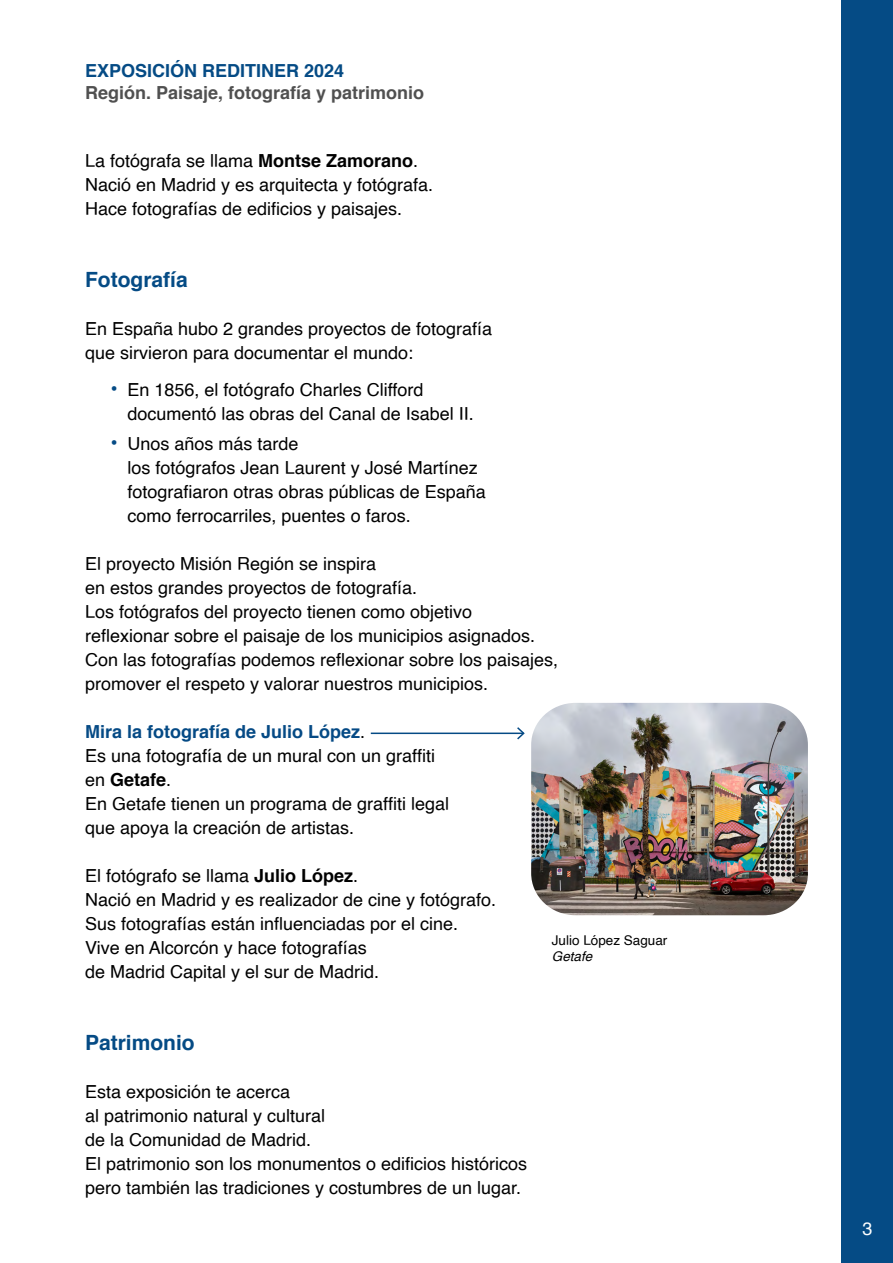
<style>
.page{position:relative;width:893px;height:1263px;background:#fff}
.page>*{position:absolute;margin:0;border:0;box-sizing:border-box;transform-origin:0 0}
.t1{font:700 21px "Helvetica";color:#054b85}
.t2{font:18px "Helvetica";color:#000}
.t3{font:700 18px "Helvetica";color:#505050}
.t4{font:700 18px "Helvetica";color:#054a85}
.t5{font:700 18px "Helvetica";color:#054b85}
.t6{font:700 18px "Helvetica";color:#000}
.t7{font:18px "Helvetica";color:#fff}
.t8{font:13.5px "Helvetica";color:#000}
.t9{font:italic 13.5px "Helvetica";color:#000}
.s1{font-weight:700}
.s2{font-weight:700;font-size:21px;color:#054b85}
.s3{font-weight:400;color:#000}
.s4{font-weight:400}
</style>
<div class="page">
<div style="left:842px;top:0;width:51px;height:1263px;background:#054b85"></div>
<img style="left:531px;top:703px;width:277px;height:212px">
<hr style="left:371px;top:732px;width:153px;height:2px;background:#054a85">
<svg style="left:515px;top:727px;width:10px;height:13px"></svg>
<p class="t5" style="left:85px;top:56px;width:261px">EXPOSICIÓN REDITINER 2024</p>
<p class="t3" style="left:85px;top:78px;width:341px">Región. Paisaje, fotografía y patrimonio</p>
<p class="t2" style="left:85px;top:146px;width:335px">La fotógrafa se llama <span class="s1">Montse Zamorano</span>.</p>
<p class="t2" style="left:85px;top:170px;width:350px">Nació en Madrid y es arquitecta y fotógrafa.</p>
<p class="t2" style="left:85px;top:194px;width:319px">Hace fotografías de edificios y paisajes.</p>
<p class="t1" style="left:85px;top:262px;width:104px">Fotografía</p>
<p class="t2" style="left:85px;top:314px;width:409px">En España hubo 2 grandes proyectos de fotografía</p>
<p class="t2" style="left:85px;top:338px;width:330px">que sirvieron para documentar el mundo:</p>
<p class="t2" style="left:111px;top:376px;width:314px"><span class="s2">•</span> En 1856, el fotógrafo Charles Clifford</p>
<p class="t2" style="left:128px;top:400px;width:348px">documentó las obras del Canal de Isabel II.</p>
<p class="t2" style="left:111px;top:430px;width:190px"><span class="s2">•</span> Unos años más tarde</p>
<p class="t2" style="left:128px;top:454px;width:352px">los fotógrafos Jean Laurent y José Martínez</p>
<p class="t2" style="left:128px;top:478px;width:360px">fotografiaron otras obras públicas de España</p>
<p class="t2" style="left:128px;top:502px;width:285px">como ferrocarriles, puentes o faros.</p>
<p class="t2" style="left:85px;top:550px;width:293px">El proyecto Misión Región se inspira</p>
<p class="t2" style="left:85px;top:574px;width:334px">en estos grandes proyectos de fotografía.</p>
<p class="t2" style="left:85px;top:598px;width:389px">Los fotógrafos del proyecto tienen como objetivo</p>
<p class="t2" style="left:85px;top:622px;width:452px">reflexionar sobre el paisaje de los municipios asignados.</p>
<p class="t2" style="left:85px;top:646px;width:475px">Con las fotografías podemos reflexionar sobre los paisajes,</p>
<p class="t2" style="left:85px;top:670px;width:405px">promover el respeto y valorar nuestros municipios.</p>
<p class="t4" style="left:85px;top:717px;width:282px">Mira la fotografía de Julio López<span class="s3">.</span></p>
<p class="t2" style="left:85px;top:742px;width:352px">Es una fotografía de un mural con un graffiti</p>
<p class="t6" style="left:85px;top:765px;width:88px"><span class="s4">en</span> Getafe<span class="s4">.</span></p>
<p class="t2" style="left:85px;top:790px;width:366px">En Getafe tienen un programa de graffiti legal</p>
<p class="t2" style="left:85px;top:814px;width:271px">que apoya la creación de artistas.</p>
<p class="t2" style="left:85px;top:862px;width:275px">El fotógrafo se llama <span class="s1">Julio López</span>.</p>
<p class="t2" style="left:85px;top:886px;width:413px">Nació en Madrid y es realizador de cine y fotógrafo.</p>
<p class="t2" style="left:85px;top:910px;width:375px">Sus fotografías están influenciadas por el cine.</p>
<p class="t2" style="left:85px;top:934px;width:283px">Vive en Alcorcón y hace fotografías</p>
<p class="t2" style="left:85px;top:958px;width:296px">de Madrid Capital y el sur de Madrid.</p>
<p class="t8" style="left:552px;top:929px;width:117px">Julio López Saguar</p>
<p class="t9" style="left:552px;top:945px;width:42px">Getafe</p>
<p class="t1" style="left:85px;top:1026px;width:111px">Patrimonio</p>
<p class="t2" style="left:85px;top:1078px;width:207px">Esta exposición te acerca</p>
<p class="t2" style="left:85px;top:1102px;width:242px">al patrimonio natural y cultural</p>
<p class="t2" style="left:85px;top:1126px;width:228px">de la Comunidad de Madrid.</p>
<p class="t2" style="left:85px;top:1150px;width:444px">El patrimonio son los monumentos o edificios históricos</p>
<p class="t2" style="left:85px;top:1174px;width:438px">pero también las tradiciones y costumbres de un lugar.</p>
<p class="t7" style="left:862px;top:1215px;width:12px">3</p>
</div>
